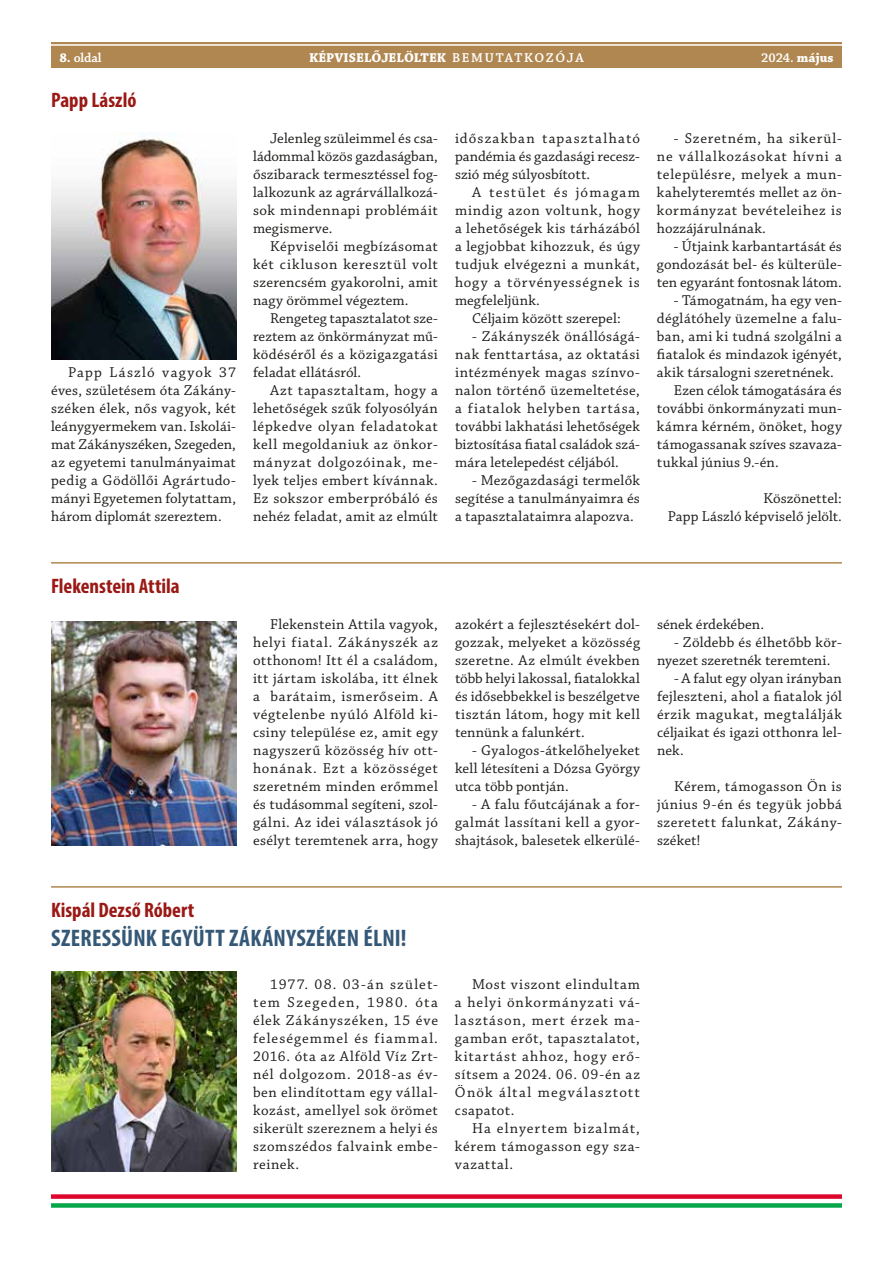
<style>
.page{position:relative;width:893px;height:1263px;background:#fff}
.page>*{position:absolute;margin:0;border:0;box-sizing:border-box;transform-origin:0 0}
.t1{font:700 condensed 24px "Myriad Pro";letter-spacing:.01em;color:#355877}
.t2{font:700 condensed 21px "Myriad Pro";color:#9a1915}
.t3{font:15px/18px "Chaparral Pro";letter-spacing:.02em;color:#1d1d1b;text-align:justify}
.t4{font:700 13.5px "Chaparral Pro";color:#fff}
.t5{font:600 13.5px "Chaparral Pro";color:#fff}
.s1{font-weight:700}
.s2{font-weight:600}
</style>
<div class="page">
<div style="left:51px;top:43px;width:791px;height:25px;background:#b08751"></div>
<hr style="left:51px;top:44px;width:791px;height:2px;background:#fff">
<hr style="left:51px;top:886px;width:791px;height:2px;background:#b08751">
<img style="left:51px;top:971px;width:185px;height:201px">
<hr style="left:51px;top:562px;width:791px;height:2px;background:#b08751">
<img style="left:51px;top:622px;width:185px;height:223px">
<img style="left:51px;top:132px;width:185px;height:227px">
<div style="left:51px;top:1203px;width:791px;height:5px;background:#04a64a"></div>
<div style="left:51px;top:1194px;width:791px;height:5px;background:#dd052b"></div>
<p class="t5" style="left:60px;top:50px;width:44px"><span class="s1">8.</span> oldal</p>
<p class="t4" style="left:309px;top:50px;width:276px">KÉPVISELŐJELÖLTEK <span class="s2">BEMUTATKOZÓJA</span></p>
<p class="t5" style="left:761px;top:50px;width:74px">2024. <span class="s1">május</span></p>
<h2 class="t2" style="left:51px;top:87px;width:87px">Papp László</h2>
<p class="t3" style="left:51px;top:364px;width:186px;text-indent:17px">Papp László vagyok 37 éves, születésem óta Zákány&shy;széken élek, nős vagyok, két leánygyermekem van. Iskolái&shy;mat Zákányszéken, Szegeden, az egyetemi tanulmányaimat pedig a Gödöllői Agrártudo&shy;mányi Egyetemen folytattam, három diplomát szereztem.</p>
<p class="t3" style="left:253px;top:130px;width:186px;text-indent:17px">Jelenleg szüleimmel és csa&shy;ládommal közös gazdaságban, őszibarack termesztéssel fog&shy;lalkozunk az agrárvállalkozá&shy;sok mindennapi problémáit megismerve.</p>
<p class="t3" style="left:253px;top:238px;width:186px;text-indent:17px">Képviselői megbízásomat két cikluson keresztül volt szerencsém gyakorolni, amit nagy örömmel végeztem.</p>
<p class="t3" style="left:253px;top:310px;width:186px;text-indent:17px">Rengeteg tapasztalatot sze&shy;reztem az önkörmányzat mű&shy;ködéséről és a közigazgatási feladat ellátásról.</p>
<p class="t3" style="left:253px;top:382px;width:186px;text-indent:17px">Azt tapasztaltam, hogy a lehetőségek szűk folyosólyán lépkedve olyan feladatokat kell megoldaniuk az önkor&shy;mányzat dolgozóinak, me&shy;lyek teljes embert kívánnak.<br>Ez sokszor emberpróbáló és nehéz feladat, amit az elmúlt</p>
<p class="t3" style="left:455px;top:130px;width:186px">időszakban tapasztalható pandémia és gazdasági reces - szió még súlyosbított.</p>
<p class="t3" style="left:455px;top:184px;width:186px;text-indent:17px">A testület és jómagam mindig azon voltunk, hogy a lehetőségek kis tárházából a legjobbat kihozzuk, és úgy tudjuk elvégezni a munkát, hogy a törvényességnek is megfeleljünk.</p>
<p class="t3" style="left:472px;top:310px;width:150px">Céljaim között szerepel:</p>
<p class="t3" style="left:455px;top:328px;width:186px;text-indent:17px">- Zákányszék önállóságá&shy;nak fenttartása, az oktatási intézmények magas színvo&shy;nalon történő üzemeltetése, a fiatalok helyben tartása, további lakhatási lehetőségek biztosítása fiatal családok szá&shy;mára letelepedést céljából.</p>
<p class="t3" style="left:455px;top:472px;width:186px;text-indent:17px">- Mezőgazdasági termelők segítése a tanulmányaimra és a tapasztalataimra alapozva.</p>
<p class="t3" style="left:657px;top:130px;width:186px;text-indent:17px">- Szeretném, ha sikerül&shy;ne vállalkozásokat hívni a településre, melyek a mun&shy;kahelyteremtés mellet az ön&shy;kormányzat bevételeihez is hozzájárulnának.</p>
<p class="t3" style="left:657px;top:238px;width:186px;text-indent:17px">- Útjaink karbantartását és gondozását bel- és külterüle&shy;ten egyaránt fontosnak látom.</p>
<p class="t3" style="left:674px;top:292px;width:169px">- Támogatnám, ha egy ven-</p>
<p class="t3" style="left:657px;top:310px;width:186px">déglátóhely üzemelne a falu-</p>
<p class="t3" style="left:657px;top:328px;width:186px">ban, ami ki tudná szolgálni a</p>
<p class="t3" style="left:657px;top:346px;width:186px">fiatalok és mindazok igényét,</p>
<p class="t3" style="left:657px;top:364px;width:178px">akik társalogni szeretnének.</p>
<p class="t3" style="left:674px;top:382px;width:169px">Ezen célok támogatására és</p>
<p class="t3" style="left:657px;top:400px;width:186px">további önkormányzati mun-</p>
<p class="t3" style="left:657px;top:418px;width:186px">kámra kérném, önöket, hogy</p>
<p class="t3" style="left:657px;top:436px;width:186px">támogassanak szíves szavaza-</p>
<p class="t3" style="left:657px;top:454px;width:123px">tukkal június 9.-én.</p>
<p class="t3" style="left:668px;top:490px;width:176px;text-align:right">Köszönettel:<br>Papp László képviselő jelölt.</p>
<h2 class="t2" style="left:51px;top:573px;width:130px">Flekenstein Attila</h2>
<p class="t3" style="left:253px;top:616px;width:186px;text-indent:17px">Flekenstein Attila vagyok, helyi fiatal. Zákányszék az otthonom! Itt él a családom, itt jártam iskolába, itt élnek a barátaim, ismerőseim. A végtelenbe nyúló Alföld ki&shy;csiny települése ez, amit egy nagyszerű közösség hív ott&shy;honának. Ezt a közösséget szeretném minden erőmmel és tudásommal segíteni, szol&shy;gálni. Az idei választások jó esélyt teremtenek arra, hogy</p>
<p class="t3" style="left:455px;top:616px;width:186px">azokért a fejlesztésekért dol&shy;gozzak, melyeket a közösség szeretne. Az elmúlt években több helyi lakossal, fiatalokkal és idősebbekkel is beszélgetve tisztán látom, hogy mit kell tennünk a falunkért.</p>
<p class="t3" style="left:455px;top:742px;width:186px;text-indent:17px">- Gyalogos-átkelőhelyeket kell létesíteni a Dózsa György utca több pontján.</p>
<p class="t3" style="left:455px;top:796px;width:186px;text-indent:17px">- A falu főutcájának a for&shy;galmát lassítani kell a gyor&shy;shajtások, balesetek elkerülé-</p>
<p class="t3" style="left:657px;top:616px;width:109px">sének érdekében.</p>
<p class="t3" style="left:657px;top:634px;width:186px;text-indent:17px">- Zöldebb és élhetőbb kör&shy;nyezet szeretnék teremteni.</p>
<p class="t3" style="left:657px;top:670px;width:187px;text-indent:17px">- A falut egy olyan irányban fejleszteni, ahol a fiatalok jól érzik magukat, megtalálják céljaikat és igazi otthonra lel&shy;nek.</p>
<p class="t3" style="left:657px;top:778px;width:186px;text-indent:17px">Kérem, támogasson Ön is június 9-én és tegyük jobbá szeretett falunkat, Zákány&shy;széket!</p>
<h2 class="t2" style="left:51px;top:897px;width:145px">Kispál Dezső Róbert</h2>
<h1 class="t1" style="left:51px;top:923px;width:357px">SZERESSÜNK EGYÜTT ZÁKÁNYSZÉKEN ÉLNI!</h1>
<p class="t3" style="left:253px;top:976px;width:186px;text-indent:17px">1977. 08. 03-án szület&shy;tem Szegeden, 1980. óta élek Zákányszéken, 15 éve feleségemmel és fiammal.<br>2016. óta az Alföld Víz Zrt&shy;nél dolgozom. 2018-as év&shy;ben elindítottam egy vállal&shy;kozást, amellyel sok örömet sikerült szereznem a helyi és szomszédos falvaink embe&shy;reinek.</p>
<p class="t3" style="left:455px;top:976px;width:186px;text-indent:17px">Most viszont elindultam a helyi önkormányzati vá&shy;lasztáson, mert érzek ma&shy;gamban erőt, tapasztalatot, kitartást ahhoz, hogy erő&shy;sítsem a 2024. 06. 09-én az Önök által megválasztott csapatot.</p>
<p class="t3" style="left:455px;top:1120px;width:186px;text-indent:17px">Ha elnyertem bizalmát, kérem támogasson egy sza&shy;vazattal.</p>
</div>
